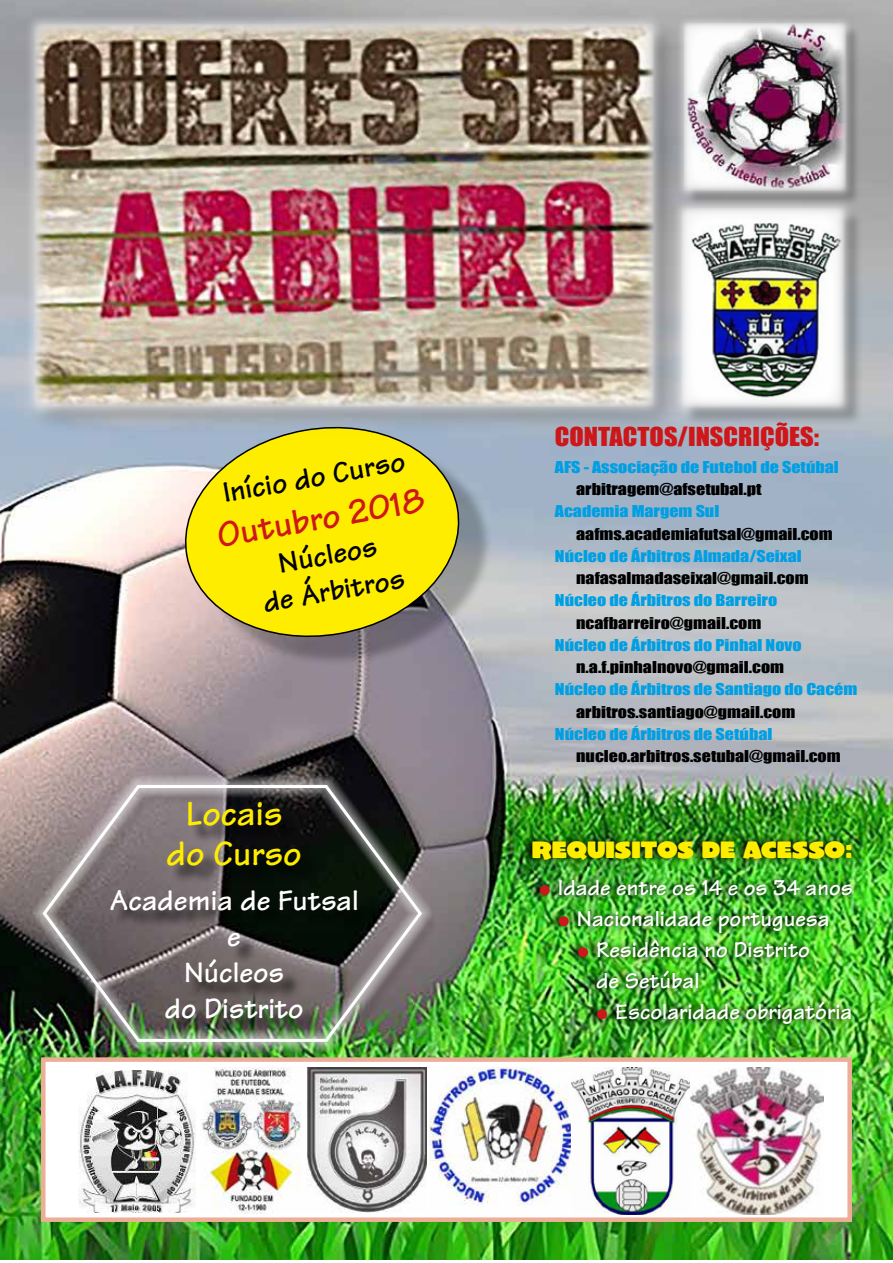
<style>
.page{position:relative;width:893px;height:1263px;background:#fff}
.page>*{position:absolute;margin:0;border:0;box-sizing:border-box;transform-origin:0 0}
.t1{font:700 36px/40.5px "Tekton";color:#ffed00;text-align:center}
.t2{font:700 36px "Tekton";color:#cd171a}
.t3{font:700 30px/36px "Tekton";color:#fff;text-align:center}
.t4{font:700 30px/36px "Tekton";color:#000;text-align:center}
.t5{font:24px "Impact";color:#cd171a;scale:1.1 1}
.t6{font:24px "El Grande";color:#ffed00}
.t7{font:700 22.95px/31px "Tekton";color:#fff}
.t8{font:15px "Impact";color:#009fe3;scale:1.2 1}
.t9{font:15px "Impact";color:#000;scale:1.2 1}
.s1{color:#cd171a}
</style>
<div class="page">
<img style="left:0;top:0;width:893px;height:1260px">
<div style="left:41px;top:1057px;width:811px;height:165px;background:#fff;border:4px solid #ecae97"></div>
<img style="left:430px;top:1067px;width:393px;height:148px">
<img style="left:201px;top:1068px;width:226px;height:145px">
<img style="left:78px;top:1071px;width:118px;height:142px">
<div style="left:203px;top:440px;width:290px;height:226px;background:#000;opacity:.25"></div>
<svg style="left:177px;top:438px;width:290px;height:209px;background:#e3d52e"></svg>
<img style="left:520px;top:833px;width:335px;height:199px">
<div style="left:46px;top:787px;width:394px;height:273px;background:#000;opacity:.3"></div>
<img style="left:32px;top:775px;width:400px;height:277px">
<svg style="left:41px;top:782px;width:383px;height:261px;background:#5b5955"></svg>
<div style="left:26px;top:15px;width:658px;height:423px;background:#000;opacity:.25"></div>
<div style="left:25px;top:14px;width:639px;height:403px;background:#fff;opacity:.75"></div>
<div style="left:4px;top:23px;width:662px;height:387px;background:#fff;opacity:.75"></div>
<div style="left:686px;top:25px;width:175px;height:181px;background:#000;opacity:.25"></div>
<div style="left:676px;top:16px;width:177px;height:182px;background:#fff;opacity:.75"></div>
<div style="left:684px;top:23px;width:164px;height:168px;background:#fff;opacity:.75"></div>
<div style="left:683px;top:210px;width:180px;height:216px;background:#000;opacity:.25"></div>
<div style="left:672px;top:199px;width:182px;height:218px;background:#fff;opacity:.75"></div>
<div style="left:650px;top:206px;width:211px;height:204px;background:#fff;opacity:.75"></div>
<h2 class="t4" style="left:220px;top:475px;width:186px;rotate:-10deg">Início do Curso</h2>
<h1 class="t2" style="left:214px;top:513px;width:212px;rotate:-10deg">Outubro 2018</h1>
<h2 class="t4" style="left:254px;top:549px;width:145px;rotate:-10deg">Núcleos<br>de Árbitros</h2>
<h1 class="t1" style="left:167px;top:793px;width:137px">Locais do Curso</h1>
<h2 class="t3" style="left:110px;top:882px;width:251px">Academia de Futsal e<br>Núcleos<br>do Distrito</h2>
<h3 class="t5" style="left:555px;top:418px;width:242px">CONTACTOS/INSCRIÇÕES:</h3>
<p class="t8" style="left:555px;top:455px;width:238px">AFS - Associação de Futebol de Setúbal</p>
<p class="t9" style="left:576px;top:478px;width:156px">arbitragem@afsetubal.pt</p>
<p class="t8" style="left:555px;top:500px;width:138px">Academia Margem Sul</p>
<p class="t9" style="left:576px;top:522px;width:215px">aafms.academiafutsal@gmail.com</p>
<p class="t8" style="left:555px;top:544px;width:207px">Núcleo de Árbitros Almada/Seixal</p>
<p class="t9" style="left:576px;top:567px;width:195px">nafasalmadaseixal@gmail.com</p>
<p class="t8" style="left:555px;top:589px;width:187px">Núcleo de Árbitros do Barreiro</p>
<p class="t9" style="left:576px;top:611px;width:156px">ncafbarreiro@gmail.com</p>
<p class="t8" style="left:555px;top:633px;width:207px">Núcleo de Árbitros do Pinhal Novo</p>
<p class="t9" style="left:576px;top:655px;width:175px">n.a.f.pinhalnovo@gmail.com</p>
<p class="t8" style="left:555px;top:678px;width:254px">Núcleo de Árbitros de Santiago do Cacém</p>
<p class="t9" style="left:576px;top:700px;width:184px">arbitros.santiago@gmail.com</p>
<p class="t8" style="left:555px;top:722px;width:183px">Núcleo de Árbitros de Setúbal</p>
<p class="t9" style="left:576px;top:744px;width:222px">nucleo.arbitros.setubal@gmail.com</p>
<h3 class="t6" style="left:532px;top:834px;width:322px">REQUISITOS DE ACESSO:</h3>
<h3 class="t7" style="left:539px;top:872px;width:315px"><span class="s1">●</span> Idade entre os 14 e os 34 anos</h3>
<h3 class="t7" style="left:559px;top:903px;width:273px"><span class="s1">●</span> Nacionalidade portuguesa</h3>
<h3 class="t7" style="left:596px;top:934px;width:215px;text-indent:-18px"><span class="s1">●</span> Residência no Distrito de Setúbal</h3>
<h3 class="t7" style="left:597px;top:996px;width:257px"><span class="s1">●</span> Escolaridade obrigatória</h3>
</div>
